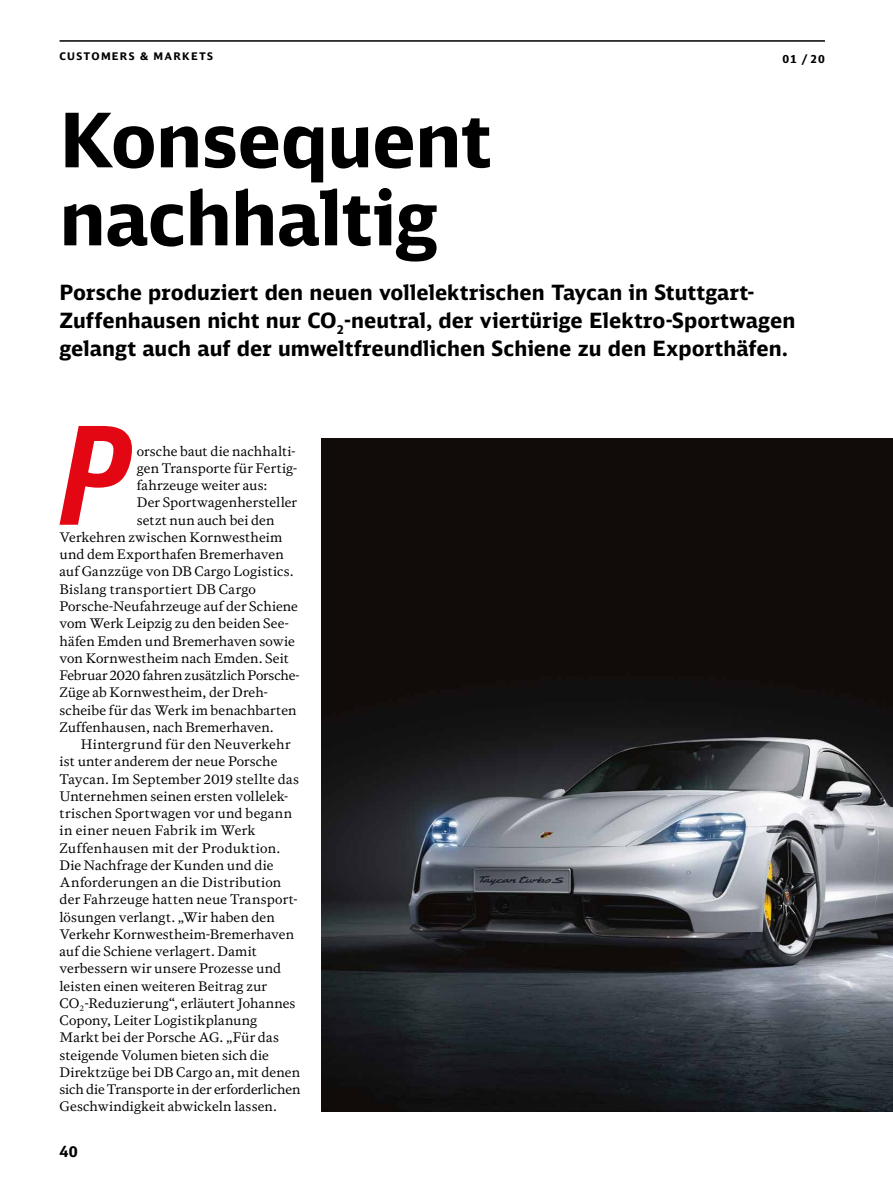
<style>
.page{position:relative;width:893px;height:1191px;background:#fff}
.page>*{position:absolute;margin:0;border:0;box-sizing:border-box;transform-origin:0 0}
.t1{font:italic 700 135.75px "DB Sans Display";color:#e30613}
.t2{font:700 75px/78px "DB Sans";letter-spacing:-.01em;color:#000}
.t3{font:700 21px/27.6px "DB Sans";color:#000}
.t4{font:700 15px "DB Sans";color:#000}
.t5{font:13.2px "DB Serif";letter-spacing:.01em;color:#000}
.t6{font:13.2px "DB Serif";letter-spacing:-.01em;color:#000}
.t7{font:13.2px "DB Serif";letter-spacing:.03em;color:#000}
.t8{font:700 11.25px "DB Sans";color:#000}
.t9{font:700 10.5px "DB Sans";letter-spacing:.115em;color:#000}
</style>
<div class="page">
<img style="left:321px;top:438px;width:572px;height:673px">
<hr style="left:60px;top:40px;width:765px;height:2px;background:#000">
<p class="t9" style="left:60px;top:50px;width:155px">CUSTOMERS &amp; MARKETS</p>
<h2 class="t2" style="left:60px;top:99px;width:434px">Konsequent nachhaltig</h2>
<p class="t8" style="left:782px;top:51px;width:44px">01 / 20</p>
<h3 class="t3" style="left:60px;top:278px;width:737px">Porsche produziert den neuen vollelektrischen Taycan in Stuttgart-<br>Zuffenhausen nicht nur CO<sub>2</sub>-neutral, der viertürige Elektro-Sportwagen gelangt auch auf der umweltfreundlichen Schiene zu den Exporthäfen.</h3>
<h1 class="t1" style="left:57px;top:398px;width:73px">P</h1>
<p class="t5" style="left:137px;top:443px;width:160px">orsche baut die nachhalti-</p>
<p class="t5" style="left:137px;top:460px;width:162px">gen Transporte für Fertig-</p>
<p class="t5" style="left:137px;top:477px;width:132px">fahrzeuge weiter aus:</p>
<p class="t5" style="left:137px;top:494px;width:162px">Der Sportwagenhersteller</p>
<p class="t5" style="left:137px;top:512px;width:139px">setzt nun auch bei den</p>
<p class="t5" style="left:60px;top:529px;width:224px">Verkehren zwischen Kornwestheim</p>
<p class="t5" style="left:60px;top:546px;width:226px">und dem Exporthafen Bremerhaven</p>
<p class="t5" style="left:60px;top:563px;width:236px">auf Ganzzüge von DB Cargo Logistics.</p>
<p class="t5" style="left:60px;top:581px;width:198px">Bislang transportiert DB Cargo</p>
<p class="t5" style="left:60px;top:598px;width:240px">Porsche-Neufahrzeuge auf der Schiene</p>
<p class="t5" style="left:60px;top:615px;width:231px">vom Werk Leipzig zu den beiden See-</p>
<p class="t5" style="left:60px;top:632px;width:237px">häfen Emden und Bremerhaven sowie</p>
<p class="t5" style="left:60px;top:650px;width:231px">von Kornwestheim nach Emden. Seit</p>
<p class="t6" style="left:60px;top:667px;width:241px">Februar 2020 fahren zusätzlich Porsche-</p>
<p class="t5" style="left:60px;top:684px;width:210px">Züge ab Kornwestheim, der Dreh-</p>
<p class="t5" style="left:60px;top:701px;width:239px">scheibe für das Werk im benachbarten</p>
<p class="t5" style="left:60px;top:719px;width:216px">Zuffenhausen, nach Bremerhaven.</p>
<p class="t5" style="left:81px;top:736px;width:211px">Hintergrund für den Neuverkehr</p>
<p class="t5" style="left:60px;top:753px;width:219px">ist unter anderem der neue Porsche</p>
<p class="t5" style="left:60px;top:770px;width:241px">Taycan. Im September 2019 stellte das</p>
<p class="t5" style="left:60px;top:787px;width:229px">Unternehmen seinen ersten vollelek-</p>
<p class="t5" style="left:60px;top:805px;width:234px">trischen Sportwagen vor und begann</p>
<p class="t5" style="left:60px;top:822px;width:198px">in einer neuen Fabrik im Werk</p>
<p class="t7" style="left:60px;top:839px;width:222px">Zuffenhausen mit der Produktion.</p>
<p class="t5" style="left:60px;top:856px;width:215px">Die Nachfrage der Kunden und die</p>
<p class="t5" style="left:60px;top:874px;width:223px">Anforderungen an die Distribution</p>
<p class="t5" style="left:60px;top:891px;width:239px">der Fahrzeuge hatten neue Transport-</p>
<p class="t5" style="left:60px;top:908px;width:217px">lösungen verlangt. „Wir haben den</p>
<p class="t5" style="left:60px;top:925px;width:236px">Verkehr Kornwestheim-Bremerhaven</p>
<p class="t5" style="left:60px;top:943px;width:199px">auf die Schiene verlagert. Damit</p>
<p class="t5" style="left:60px;top:960px;width:223px">verbessern wir unsere Prozesse und</p>
<p class="t5" style="left:60px;top:977px;width:209px">leisten einen weiteren Beitrag zur</p>
<p class="t5" style="left:60px;top:995px;width:238px">CO<sub>2</sub>-Reduzierung“, erläutert Johannes</p>
<p class="t5" style="left:60px;top:1012px;width:199px">Copony, Leiter Logistikplanung</p>
<p class="t5" style="left:60px;top:1029px;width:221px">Markt bei der Porsche AG. „Für das</p>
<p class="t5" style="left:60px;top:1046px;width:211px">steigende Volumen bieten sich die</p>
<p class="t5" style="left:60px;top:1064px;width:242px">Direktzüge bei DB Cargo an, mit denen</p>
<p class="t6" style="left:60px;top:1081px;width:242px">sich die Transporte in der erforderlichen</p>
<p class="t5" style="left:60px;top:1098px;width:219px">Geschwindigkeit abwickeln lassen.</p>
<p class="t4" style="left:60px;top:1142px;width:20px">40</p>
</div>
